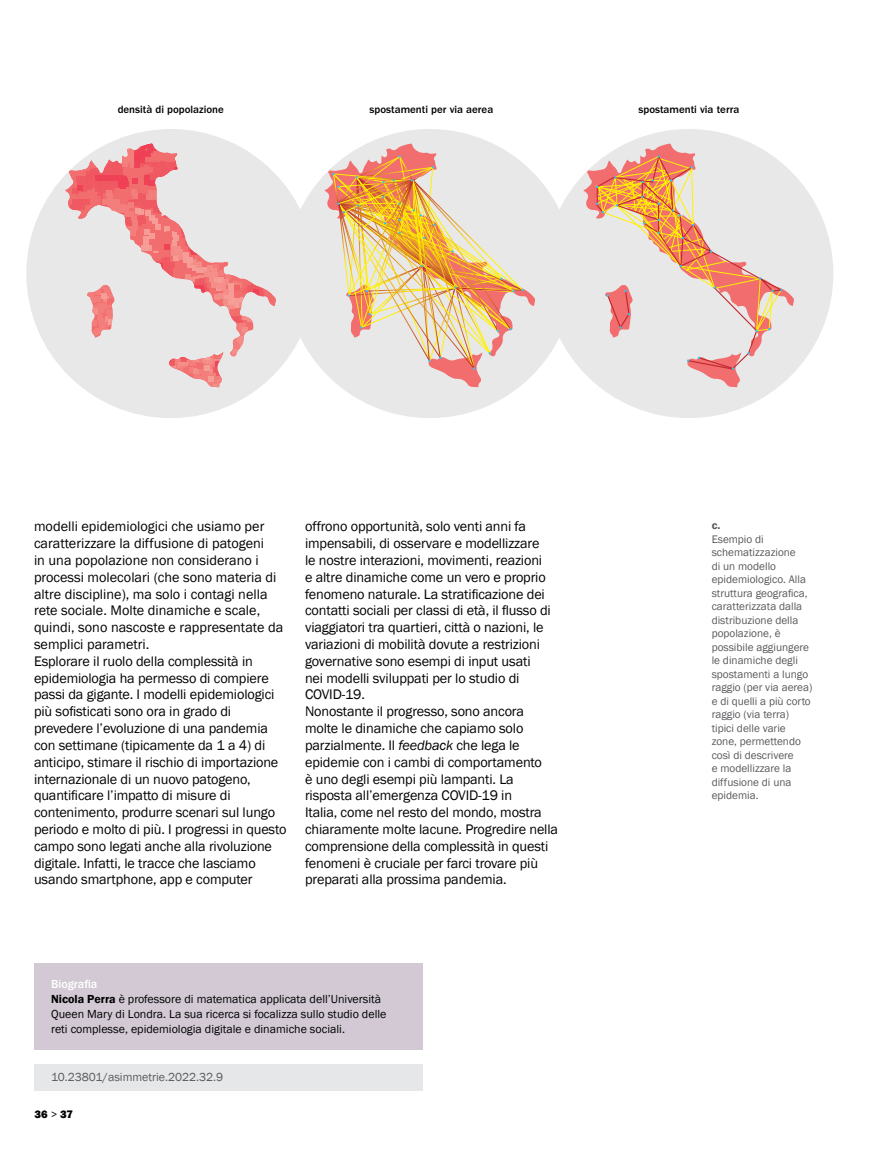
<style>
.page{position:relative;width:893px;height:1149px;background:#fff}
.page>*{position:absolute;margin:0;border:0;box-sizing:border-box;transform-origin:0 0}
.t1{font:14.25px/16.8px "Franklin Gothic";letter-spacing:-.01em;color:#000}
.t2{font:12px/15px "Franklin Gothic";color:#000}
.t3{font:12px "Franklin Gothic";color:#58595b}
.t4{font:11.25px/13.5px "Franklin Gothic";color:#58595b}
.t5{font:800 11.25px "Franklin Gothic";color:#000}
.t6{font:600 11.25px "Franklin Gothic";color:#58595b}
.t7{font:500 10.95px "ITC Franklin Gothic Std";color:#010101}
.s1{font-style:italic}
.s2{font-weight:500;color:#fff}
.s3{font-weight:600}
.s4{font-weight:400}
</style>
<div class="page">
<div style="left:26px;top:129px;width:289px;height:289px;background:#e9e8e8;border-radius:50%"></div>
<div style="left:285px;top:129px;width:289px;height:289px;background:#e9e8e8;border-radius:50%"></div>
<svg style="left:324px;top:143px;width:211px;height:163px"></svg>
<div style="left:544px;top:129px;width:289px;height:289px;background:#e9e8e8;border-radius:50%"></div>
<svg style="left:583px;top:143px;width:211px;height:163px"></svg>
<svg style="left:65px;top:144px;width:211px;height:244px"></svg>
<svg style="left:332px;top:155px;width:192px;height:233px"></svg>
<svg style="left:595px;top:153px;width:190px;height:235px"></svg>
<div style="left:34px;top:962px;width:389px;height:87px;background:#d2c9d5"></div>
<div style="left:34px;top:1063px;width:389px;height:26px;background:#e6e7e8"></div>
<p class="t7" style="left:118px;top:103px;width:108px">densità di popolazione</p>
<p class="t7" style="left:370px;top:103px;width:125px">spostamenti per via aerea</p>
<p class="t7" style="left:638px;top:103px;width:102px">spostamenti via terra</p>
<p class="t1" style="left:34px;top:518px;width:254px">modelli epidemiologici che usiamo per caratterizzare la diffusione di patogeni<br>in una popolazione non considerano i processi molecolari (che sono materia di altre discipline), ma solo i contagi nella rete sociale. Molte dinamiche e scale, quindi, sono nascoste e rappresentate da semplici parametri.<br>Esplorare il ruolo della complessità in epidemiologia ha permesso di compiere passi da gigante. I modelli epidemiologici più sofisticati sono ora in grado di prevedere l’evoluzione di una pandemia con settimane (tipicamente da 1 a 4) di anticipo, stimare il rischio di importazione internazionale di un nuovo patogeno, quantificare l’impatto di misure di contenimento, produrre scenari sul lungo periodo e molto di più. I progressi in questo campo sono legati anche alla rivoluzione digitale. Infatti, le tracce che lasciamo usando smartphone, app e computer</p>
<p class="t1" style="left:305px;top:518px;width:255px">offrono opportunità, solo venti anni fa impensabili, di osservare e modellizzare<br>le nostre interazioni, movimenti, reazioni<br>e altre dinamiche come un vero e proprio fenomeno naturale. La stratificazione dei contatti sociali per classi di età, il flusso di viaggiatori tra quartieri, città o nazioni, le variazioni di mobilità dovute a restrizioni governative sono esempi di input usati<br>nei modelli sviluppati per lo studio di COVID-19.<br>Nonostante il progresso, sono ancora molte le dinamiche che capiamo solo parzialmente. Il <span class="s1">feedback</span> che lega le epidemie con i cambi di comportamento<br>è uno degli esempi più lampanti. La risposta all’emergenza COVID-19 in<br>Italia, come nel resto del mondo, mostra chiaramente molte lacune. Progredire nella comprensione della complessità in questi fenomeni è cruciale per farci trovare più preparati alla prossima pandemia.</p>
<p class="t2" style="left:51px;top:976px;width:337px"><span class="s2">Biografia<br></span><span class="s3">Nicola Perra</span> è professore di matematica applicata dell’Università Queen Mary di Londra. La sua ricerca si focalizza sullo studio delle reti complesse, epidemiologia digitale e dinamiche sociali.</p>
<p class="t3" style="left:51px;top:1069px;width:174px">10.23801/asimmetrie.2022.32.9</p>
<p class="t5" style="left:34px;top:1106px;width:40px">36 <span class="s4">&gt;</span> 37</p>
<p class="t6" style="left:712px;top:518px;width:10px">c.</p>
<p class="t4" style="left:712px;top:532px;width:102px">Esempio di schematizzazione<br>di un modello epidemiologico. Alla struttura geografica, caratterizzata dalla distribuzione della popolazione, è possibile aggiungere le dinamiche degli spostamenti a lungo raggio (per via aerea) e di quelli a più corto raggio (via terra) tipici delle varie zone, permettendo così di descrivere<br>e modellizzare la diffusione di una epidemia.</p>
</div>
